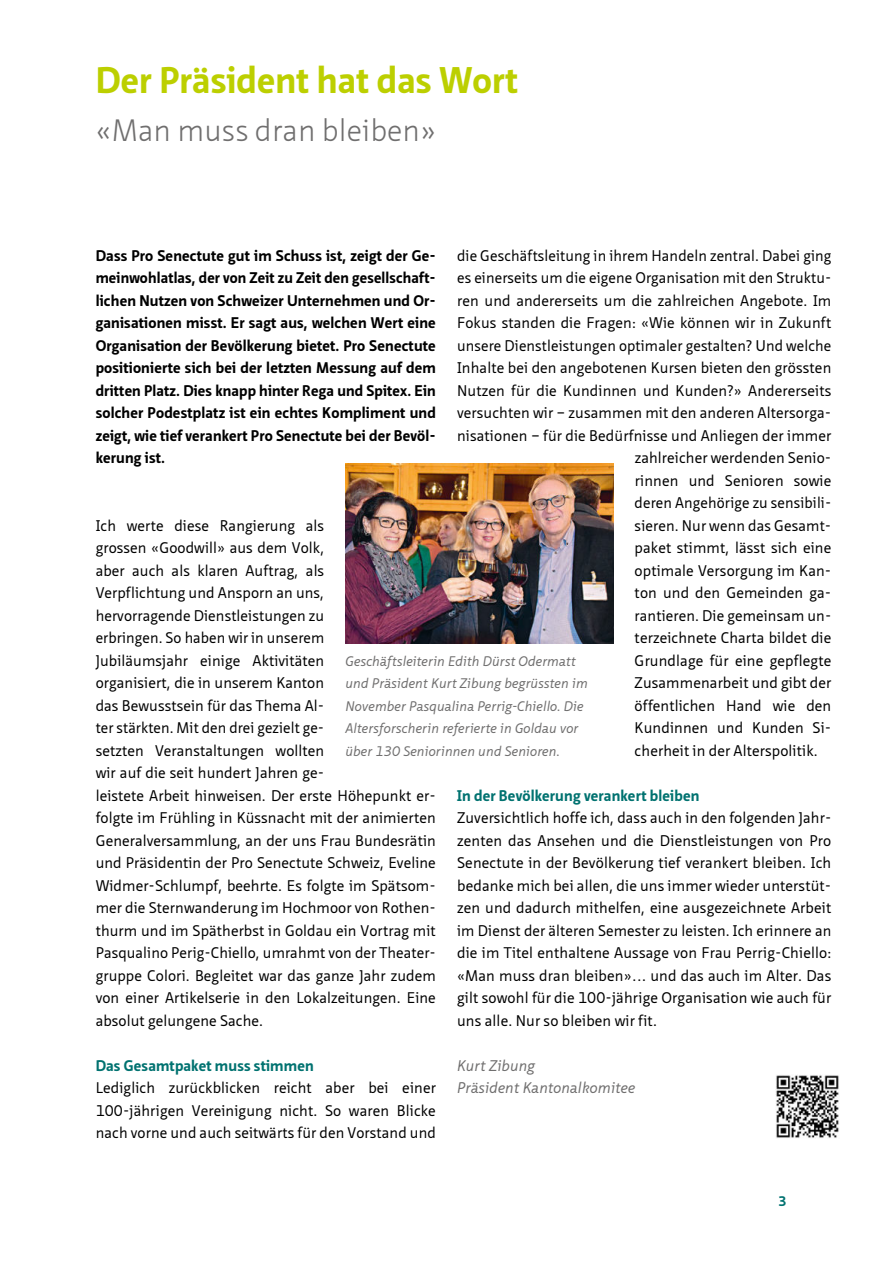
<style>
.page{position:relative;width:893px;height:1263px;background:#fff}
.page>*{position:absolute;margin:0;border:0;box-sizing:border-box;transform-origin:0 0}
.t1{font:700 36px "Neue Sans Pro";letter-spacing:.005em;color:#bccf00}
.t2{font:300 30px "Neue Sans Pro";letter-spacing:.005em;color:#706f6f}
.t3{font:15px/22.5px "Neue Sans Pro";letter-spacing:.01em;color:#000;text-align:justify}
.t4{font:700 15px/22.5px "Neue Sans Pro";letter-spacing:.01em;color:#000;text-align:justify}
.t5{font:700 15px "Neue Sans Pro";letter-spacing:.01em;color:#007270}
.t6{font:italic 15px/22.5px "Neue Sans Pro";letter-spacing:.01em;color:#706f6f}
.t7{font:italic 13.5px/22.5px "Neue Sans Pro";letter-spacing:.01em;color:#706f6f}
.t8{font:700 13.5px "Neue Sans Pro";color:#007270}
</style>
<div class="page">
<img style="left:345px;top:463px;width:268px;height:180px">
<img style="left:776px;top:1075px;width:63px;height:63px">
<h1 class="t1" style="left:96px;top:66px;width:424px">Der Präsident hat das Wort</h1>
<h2 class="t2" style="left:96px;top:113px;width:342px">«Man muss dran bleiben»</h2>
<p class="t3" style="left:457px;top:245px;width:376px">die Geschäftsleitung in ihrem Handeln zentral. Dabei ging</p>
<p class="t3" style="left:457px;top:268px;width:376px">es einerseits um die eigene Organisation mit den Struktu-</p>
<p class="t3" style="left:457px;top:290px;width:376px">ren und andererseits um die zahlreichen Angebote. Im</p>
<p class="t3" style="left:457px;top:313px;width:376px">Fokus standen die Fragen: «Wie können wir in Zukunft</p>
<p class="t3" style="left:457px;top:335px;width:376px">unsere Dienstleistungen optimaler gestalten? Und welche</p>
<p class="t3" style="left:457px;top:358px;width:376px">Inhalte bei den angebotenen Kursen bieten den grössten</p>
<p class="t3" style="left:457px;top:380px;width:376px">Nutzen für die Kundinnen und Kunden?» Andererseits</p>
<p class="t3" style="left:457px;top:403px;width:376px">versuchten wir – zusammen mit den anderen Altersorga-</p>
<p class="t3" style="left:457px;top:425px;width:376px">nisationen – für die Bedürfnisse und Anliegen der immer</p>
<p class="t3" style="left:635px;top:448px;width:198px">zahlreicher werdenden Senio-</p>
<p class="t3" style="left:635px;top:470px;width:198px">rinnen und Senioren sowie</p>
<p class="t3" style="left:635px;top:493px;width:198px">deren Angehörige zu sensibili-</p>
<p class="t3" style="left:635px;top:515px;width:198px">sieren. Nur wenn das Gesamt-</p>
<p class="t3" style="left:635px;top:538px;width:198px">paket stimmt, lässt sich eine</p>
<p class="t3" style="left:635px;top:560px;width:198px">optimale Versorgung im Kan-</p>
<p class="t3" style="left:635px;top:583px;width:198px">ton und den Gemeinden ga-</p>
<p class="t3" style="left:635px;top:605px;width:198px">rantieren. Die gemeinsam un-</p>
<p class="t3" style="left:635px;top:628px;width:198px">terzeichnete Charta bildet die</p>
<p class="t3" style="left:635px;top:650px;width:198px">Grundlage für eine gepflegte</p>
<p class="t3" style="left:635px;top:673px;width:198px">Zusammenarbeit und gibt der</p>
<p class="t3" style="left:635px;top:695px;width:198px">öffentlichen Hand wie den</p>
<p class="t3" style="left:635px;top:718px;width:198px">Kundinnen und Kunden Si-</p>
<p class="t3" style="left:635px;top:740px;width:184px">cherheit in der Alterspolitik.</p>
<p class="t5" style="left:457px;top:789px;width:244px">In der Bevölkerung verankert bleiben</p>
<p class="t3" style="left:457px;top:808px;width:376px">Zuversichtlich hoffe ich, dass auch in den folgenden Jahr&shy;zenten das Ansehen und die Dienstleistungen von Pro Senectute in der Bevölkerung tief verankert bleiben. Ich bedanke mich bei allen, die uns immer wieder unterstüt&shy;zen und dadurch mithelfen, eine ausgezeichnete Arbeit im Dienst der älteren Semester zu leisten. Ich erinnere an die im Titel enthaltene Aussage von Frau Perrig-Chiello: «Man muss dran bleiben» . . . und das auch im Alter. Das gilt sowohl für die 100-jährige Organisation wie auch für uns alle. Nur so bleiben wir fit.</p>
<p class="t6" style="left:457px;top:1055px;width:180px">Kurt Zibung<br>Präsident Kantonalkomitee</p>
<p class="t4" style="left:96px;top:245px;width:342px">Dass Pro Senectute gut im Schuss ist, zeigt der Ge&shy;meinwohlatlas, der von Zeit zu Zeit den gesellschaft&shy;lichen Nutzen von Schweizer Unternehmen und Or&shy;ganisationen misst. Er sagt aus, welchen Wert eine Organisation der Bevölkerung bietet. Pro Senectute positionierte sich bei der letzten Messung auf dem dritten Platz. Dies knapp hinter Rega und Spitex. Ein solcher Podestplatz ist ein echtes Kompliment und zeigt, wie tief verankert Pro Senectute bei der Bevöl&shy;kerung ist.</p>
<p class="t3" style="left:96px;top:515px;width:342px;text-align:left">Ich werte diese Rangierung als<br>grossen «Goodwill» aus dem Volk,<br>aber auch als klaren Auftrag, als<br>Verpflichtung und Ansporn an uns,<br>hervorragende Dienstleistungen zu<br>erbringen. So haben wir in unserem<br>Jubiläumsjahr einige Aktivitäten<br>organisiert, die in unserem Kanton<br>das Bewusstsein für das Thema Al-<br>ter stärkten. Mit den drei gezielt ge-<br>setzten Veranstaltungen wollten<br>wir auf die seit hundert Jahren ge-<br>leistete Arbeit hinweisen. Der erste Höhepunkt er&shy;folgte im Frühling in Küssnacht mit der animierten Generalversammlung, an der uns Frau Bundesrätin und Präsidentin der Pro Senectute Schweiz, Eveline Widmer-Schlumpf, beehrte. Es folgte im Spätsom&shy;mer die Sternwanderung im Hochmoor von Rothen&shy;thurm und im Spätherbst in Goldau ein Vortrag mit Pasqualino Perig-Chiello, umrahmt von der Theater&shy;gruppe Colori. Begleitet war das ganze Jahr zudem von einer Artikelserie in den Lokalzeitungen. Eine absolut gelungene Sache.</p>
<p class="t5" style="left:96px;top:1059px;width:220px">Das Gesamtpaket muss stimmen</p>
<p class="t3" style="left:96px;top:1078px;width:342px">Lediglich zurückblicken reicht aber bei einer 100-jährigen Vereinigung nicht. So waren Blicke nach vorne und auch seitwärts für den Vorstand und</p>
<p class="t7" style="left:345px;top:651px;width:244px">Geschäftsleiterin Edith Dürst Odermatt und Präsident Kurt Zibung begrüssten im November Pasqualina Perrig-Chiello. Die Altersforscherin referierte in Goldau vor über 130 Seniorinnen und Senioren.</p>
<p class="t8" style="left:779px;top:1195px;width:10px">3</p>
</div>
